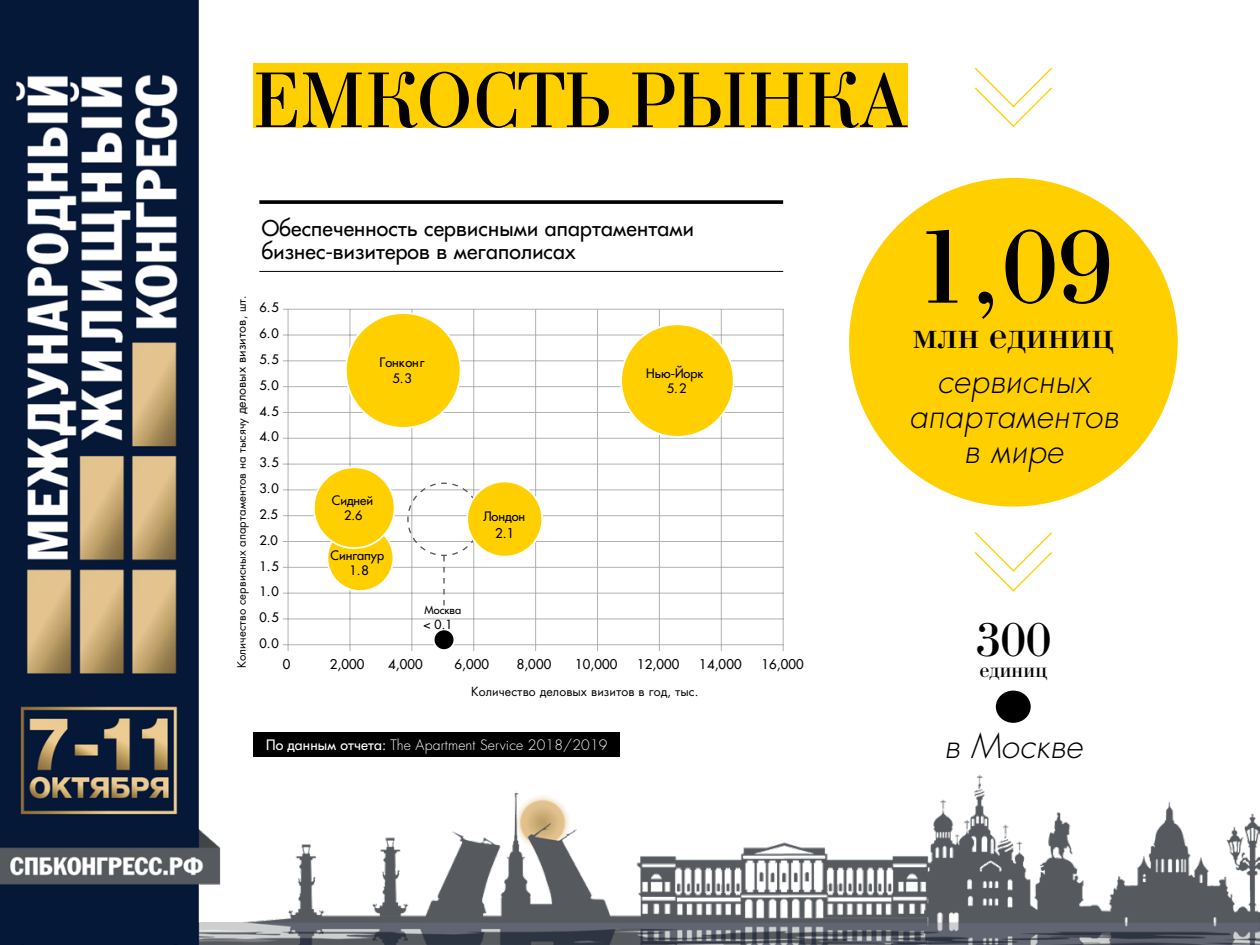
<style>
.page{position:relative;width:1260px;height:945px;background:#fff}
.page>*{position:absolute;margin:0;border:0;box-sizing:border-box;transform-origin:0 0}
.t1{font:109.38px "Bodoni C";color:#000}
.t2{font:83.12px "Bodoni C";color:#000;scale:.93 1}
.t3{font:49.88px "Bodoni C";color:#000}
.t4{font:40.25px "Bodoni C";letter-spacing:.01em;color:#000}
.t5{font:italic 300 33.25px/35px "Favorit";letter-spacing:.01em;color:#000;text-align:center}
.t6{font:21.88px "Bodoni C";letter-spacing:.01em;color:#000}
.t7{font:21.18px/22.8px "Favorit";letter-spacing:.01em;color:#000}
.t8{font:300 14px "Favorit";letter-spacing:.01em;color:#fff}
.t9{font:13.12px "Favorit";letter-spacing:.01em;color:#000}
.t10{font:12.78px/25.9px "Favorit";color:#000;text-align:center}
.t11{font:12.25px "Favorit";letter-spacing:.01em;color:#000}
.t12{font:12.25px "Favorit";color:#000}
.t13{font:11.2px "Favorit";letter-spacing:.01em;color:#000}
.t14{font:10.85px "Favorit";color:#000}
.s1{font-size:12.25px}
.s2{font-weight:400}
</style>
<div class="page">
<img style="left:0;top:0;width:1260px;height:945px">
<div style="left:253px;top:63px;width:655px;height:64px;background:#ffcf00"></div>
<div style="left:849px;top:178px;width:329px;height:329px;background:#ffcf00;border-radius:50%"></div>
<div style="left:996px;top:691px;width:35px;height:32px;background:#000;border-radius:50%"></div>
<svg style="left:973px;top:66px;width:81px;height:62px"></svg>
<svg style="left:973px;top:531px;width:81px;height:62px"></svg>
<div style="left:254px;top:732px;width:366px;height:25px;background:#000"></div>
<hr style="left:288px;top:309px;width:1px;height:342px;background:#b0b3b3">
<hr style="left:350px;top:309px;width:1px;height:342px;background:#b0b3b3">
<hr style="left:412px;top:309px;width:1px;height:342px;background:#b0b3b3">
<hr style="left:473px;top:309px;width:1px;height:342px;background:#b0b3b3">
<hr style="left:535px;top:309px;width:1px;height:342px;background:#b0b3b3">
<hr style="left:597px;top:309px;width:1px;height:342px;background:#b0b3b3">
<hr style="left:659px;top:309px;width:1px;height:342px;background:#b0b3b3">
<hr style="left:721px;top:309px;width:1px;height:342px;background:#b0b3b3">
<hr style="left:783px;top:309px;width:1px;height:342px;background:#b0b3b3">
<hr style="left:283px;top:644px;width:501px;height:1px;background:#b0b3b3">
<hr style="left:283px;top:619px;width:501px;height:1px;background:#b0b3b3">
<hr style="left:283px;top:593px;width:501px;height:1px;background:#b0b3b3">
<hr style="left:283px;top:567px;width:501px;height:1px;background:#b0b3b3">
<hr style="left:283px;top:541px;width:501px;height:1px;background:#b0b3b3">
<hr style="left:283px;top:515px;width:501px;height:1px;background:#b0b3b3">
<hr style="left:283px;top:490px;width:501px;height:1px;background:#b0b3b3">
<hr style="left:283px;top:464px;width:501px;height:1px;background:#b0b3b3">
<hr style="left:283px;top:438px;width:501px;height:1px;background:#b0b3b3">
<hr style="left:283px;top:412px;width:501px;height:1px;background:#b0b3b3">
<hr style="left:283px;top:386px;width:501px;height:1px;background:#b0b3b3">
<hr style="left:283px;top:361px;width:501px;height:1px;background:#b0b3b3">
<hr style="left:283px;top:335px;width:501px;height:1px;background:#b0b3b3">
<hr style="left:283px;top:309px;width:501px;height:1px;background:#b0b3b3">
<div style="left:346px;top:313px;width:115px;height:115px;background:#ffcf00;border-radius:50%"></div>
<div style="left:345px;top:312px;width:117px;height:117px;border:2px solid #fff;border-radius:50%"></div>
<div style="left:621px;top:324px;width:113px;height:113px;background:#ffcf00;border-radius:50%"></div>
<div style="left:620px;top:323px;width:115px;height:115px;border:2px solid #fff;border-radius:50%"></div>
<div style="left:327px;top:525px;width:66px;height:66px;background:#ffcf00;border-radius:50%"></div>
<div style="left:326px;top:524px;width:68px;height:68px;border:2px solid #fff;border-radius:50%"></div>
<div style="left:434px;top:629px;width:20px;height:21px;background:#000;border-radius:50%"></div>
<div style="left:433px;top:629px;width:22px;height:22px;border:2px solid #fff;border-radius:50%"></div>
<div style="left:314px;top:467px;width:81px;height:81px;background:#ffcf00;border-radius:50%"></div>
<div style="left:313px;top:466px;width:83px;height:83px;border:2px solid #fff;border-radius:50%"></div>
<svg style="left:259px;top:200px;width:524px;height:4px;background:#161616"></svg>
<hr style="left:259px;top:271px;width:524px;height:1px;background:#000">
<svg style="left:407px;top:482px;width:74px;height:123px"></svg>
<div style="left:466px;top:481px;width:77px;height:77px;background:#ffcf00;border:2px solid #fff;border-radius:50%"></div>
<h2 class="t2" style="left:253px;top:56px;width:705px">ЕМКОСТЬ РЫНКА</h2>
<h3 class="t7" style="left:262px;top:217px;width:433px">Обеспеченность сервисными апартаментами бизнес-визитеров в мегаполисах</h3>
<p class="t13" style="left:234px;top:668px;width:374px;rotate:-90deg">Количество сервисных апартаментов на тысячу <span class="s1">деловых визитов</span>, шт.</p>
<p class="t10" style="left:259px;top:295px;width:21px;text-align:justify">6.5<br>6.0<br>5.5<br>5.0<br>4.5<br>4.0<br>3.5<br>3.0<br>2.5<br>2.0<br>1.5<br>1.0<br>0.5<br>0.0</p>
<p class="t10" style="left:380px;top:350px;width:47px">Гонконг</p>
<p class="t10" style="left:393px;top:365px;width:21px">5.3</p>
<p class="t10" style="left:332px;top:492px;width:43px;line-height:15.2px">Сидней<br>2.6</p>
<p class="t10" style="left:331px;top:547px;width:55px;line-height:15.2px">Сингапур<br>1.8</p>
<p class="t10" style="left:483px;top:503px;width:44px">Лондон</p>
<p class="t9" style="left:495px;top:525px;width:21px">2.1</p>
<p class="t14" style="left:425px;top:603px;width:38px">Москва</p>
<p class="t12" style="left:424px;top:616px;width:30px">&lt; 0.1</p>
<p class="t10" style="left:646px;top:365px;width:59px;line-height:15.2px">Нью-Йорк<br>5.2</p>
<p class="t9" style="left:283px;top:656px;width:9px">0</p>
<p class="t9" style="left:330px;top:656px;width:36px">2,000</p>
<p class="t9" style="left:388px;top:656px;width:36px">4,000</p>
<p class="t9" style="left:454px;top:656px;width:36px">6,000</p>
<p class="t9" style="left:517px;top:656px;width:36px">8,000</p>
<p class="t9" style="left:575px;top:656px;width:44px">10,000</p>
<p class="t9" style="left:637px;top:656px;width:44px">12,000</p>
<p class="t9" style="left:699px;top:656px;width:44px">14,000</p>
<p class="t9" style="left:761px;top:656px;width:44px">16,000</p>
<p class="t11" style="left:471px;top:684px;width:229px">Количество деловых визитов в год, тыс.</p>
<p class="t8" style="left:266px;top:736px;width:343px"><span class="s2">По данным отчета:</span> The Apartment Service 2018/2019</p>
<h1 class="t1" style="left:913px;top:209px;width:203px">1,09</h1>
<h3 class="t4" style="left:913px;top:314px;width:202px">млн единиц</h3>
<h3 class="t5" style="left:909px;top:363px;width:211px">сервисных апартаментов в мире</h3>
<h3 class="t3" style="left:975px;top:613px;width:78px">300</h3>
<h3 class="t6" style="left:980px;top:658px;width:69px">единиц</h3>
<h3 class="t5" style="left:944px;top:729px;width:140px">в Москве</h3>
</div>
